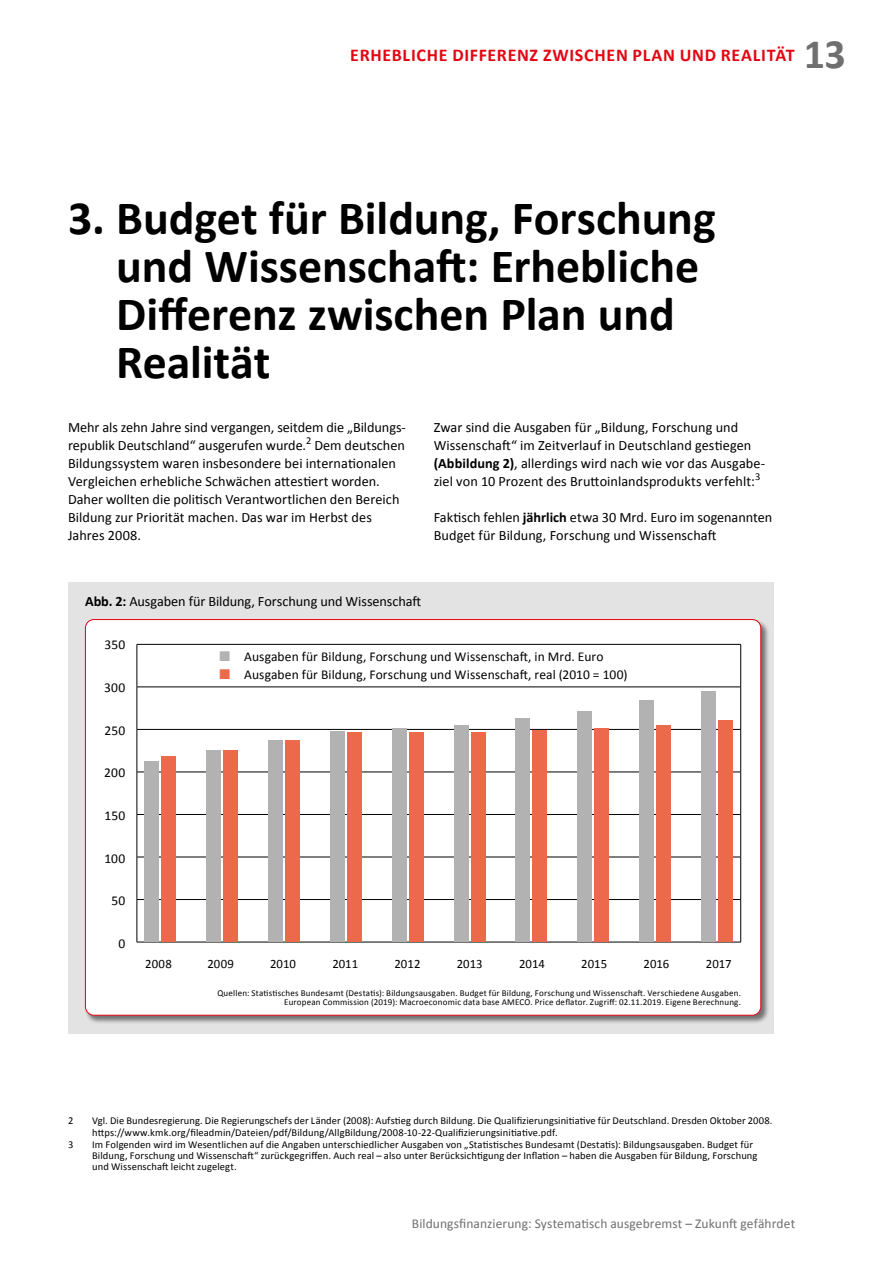
<style>
.page{position:relative;width:893px;height:1263px;background:#fff}
.page>*{position:absolute;margin:0;border:0;box-sizing:border-box;transform-origin:0 0}
.t1{font:700 48px/48px "Calibri";color:#000}
.t2{font:700 42px "Calibri";color:#706f6f}
.t3{font:700 18px "Calibri";letter-spacing:.035em;color:#e30613}
.t4{font:14.25px/18px "Calibri";color:#000}
.t5{font:13.5px/18px "Calibri";letter-spacing:.01em;color:#000}
.t6{font:13.5px "Calibri";letter-spacing:.005em;color:#706f6f}
.t7{font:12.75px "Calibri";color:#000}
.t8{font:10.5px/11.2px "Calibri";letter-spacing:.01em;color:#000}
.t9{font:9px/9px "Calibri";letter-spacing:.02em;color:#000;text-align:right}
.s1{font-weight:700}
</style>
<div class="page">
<div style="left:68px;top:582px;width:706px;height:451px;background:#e3e3e3"></div>
<div style="left:85px;top:619px;width:685px;height:405px;background:#000;opacity:.5"></div>
<div style="left:85px;top:619px;width:676px;height:396px;background:#fff;border-radius:9px"></div>
<hr style="left:137px;top:644px;width:604px;height:1px;background:#000">
<hr style="left:137px;top:644px;width:1px;height:43px;background:#000">
<hr style="left:740px;top:644px;width:1px;height:43px;background:#000">
<hr style="left:137px;top:687px;width:604px;height:1px;background:#000">
<hr style="left:137px;top:687px;width:1px;height:42px;background:#000">
<hr style="left:740px;top:687px;width:1px;height:42px;background:#000">
<hr style="left:137px;top:729px;width:604px;height:1px;background:#000">
<hr style="left:137px;top:730px;width:1px;height:42px;background:#000">
<hr style="left:740px;top:730px;width:1px;height:42px;background:#000">
<hr style="left:137px;top:772px;width:604px;height:1px;background:#000">
<hr style="left:137px;top:772px;width:1px;height:42px;background:#000">
<hr style="left:740px;top:772px;width:1px;height:42px;background:#000">
<hr style="left:137px;top:814px;width:604px;height:1px;background:#000">
<hr style="left:137px;top:815px;width:1px;height:42px;background:#000">
<hr style="left:740px;top:815px;width:1px;height:42px;background:#000">
<hr style="left:137px;top:857px;width:604px;height:1px;background:#000">
<hr style="left:137px;top:857px;width:1px;height:42px;background:#000">
<hr style="left:740px;top:857px;width:1px;height:42px;background:#000">
<hr style="left:137px;top:899px;width:604px;height:1px;background:#000">
<hr style="left:137px;top:900px;width:1px;height:42px;background:#000">
<hr style="left:740px;top:900px;width:1px;height:42px;background:#000">
<hr style="left:137px;top:942px;width:604px;height:1px;background:#000">
<div style="left:144px;top:761px;width:15px;height:181px;background:#b3b2b2"></div>
<div style="left:206px;top:750px;width:15px;height:192px;background:#b3b2b2"></div>
<div style="left:268px;top:740px;width:15px;height:202px;background:#b3b2b2"></div>
<div style="left:330px;top:731px;width:15px;height:211px;background:#b3b2b2"></div>
<div style="left:392px;top:728px;width:15px;height:214px;background:#b3b2b2"></div>
<div style="left:454px;top:725px;width:14px;height:217px;background:#b3b2b2"></div>
<div style="left:515px;top:718px;width:15px;height:224px;background:#b3b2b2"></div>
<div style="left:577px;top:711px;width:15px;height:231px;background:#b3b2b2"></div>
<div style="left:639px;top:700px;width:15px;height:242px;background:#b3b2b2"></div>
<div style="left:701px;top:691px;width:15px;height:251px;background:#b3b2b2"></div>
<div style="left:161px;top:756px;width:15px;height:186px;background:#ed694b"></div>
<div style="left:223px;top:750px;width:15px;height:192px;background:#ed694b"></div>
<div style="left:285px;top:740px;width:15px;height:202px;background:#ed694b"></div>
<div style="left:347px;top:732px;width:15px;height:210px;background:#ed694b"></div>
<div style="left:409px;top:732px;width:15px;height:210px;background:#ed694b"></div>
<div style="left:471px;top:732px;width:14px;height:210px;background:#ed694b"></div>
<div style="left:532px;top:730px;width:15px;height:212px;background:#ed694b"></div>
<div style="left:594px;top:728px;width:15px;height:214px;background:#ed694b"></div>
<div style="left:656px;top:725px;width:15px;height:217px;background:#ed694b"></div>
<div style="left:718px;top:720px;width:15px;height:222px;background:#ed694b"></div>
<p class="t3" style="left:350px;top:44px;width:20px">Erhebliche</p>
<p class="t3" style="left:452px;top:44px;width:23px">Differenz</p>
<p class="t3" style="left:543px;top:44px;width:12px">zwischen</p>
<p class="t3" style="left:633px;top:44px;width:22px">Plan</p>
<p class="t3" style="left:680px;top:44px;width:13px">und</p>
<p class="t3" style="left:721px;top:44px;width:21px">Realität</p>
<h2 class="t2" style="left:804px;top:27px;width:44px">13</h2>
<h1 class="t1" style="left:116px;top:194px;width:601px;text-indent:-48px">3. Budget für Bildung, Forschung und Wissenschaft: Erhebliche<br>Differenz zwischen Plan und<br>Realität</h1>
<p class="t4" style="left:68px;top:418px;width:339px">Mehr als zehn Jahre sind vergangen, seitdem die „Bildungs&shy;republik Deutschland“ ausgerufen wurde.<sup>2</sup> Dem deutschen Bildungssystem waren insbesondere bei internationalen Vergleichen erhebliche Schwächen attestiert worden.<br>Daher wollten die politisch Verantwortlichen den Bereich Bildung zur Priorität machen. Das war im Herbst des Jahres 2008.</p>
<p class="t4" style="left:434px;top:418px;width:333px">Zwar sind die Ausgaben für „Bildung, Forschung und Wissenschaft“ im Zeitverlauf in Deutschland gestiegen <span class="s1">(Abbildung 2)</span>, allerdings wird nach wie vor das Ausgabe&shy;ziel von 10 Prozent des Bruttoinlandsprodukts verfehlt:<sup>3</sup></p>
<p class="t4" style="left:434px;top:508px;width:340px">Faktisch fehlen <span class="s1">jährlich</span> etwa 30 Mrd. Euro im sogenannten<br>Budget für Bildung, Forschung und Wissenschaft</p>
<p class="t4" style="left:85px;top:592px;width:338px"><span class="s1">Abb. 2:</span> Ausgaben für Bildung, Forschung und Wissenschaft</p>
<p class="t5" style="left:105px;top:636px;width:22px">350</p>
<p class="t5" style="left:104px;top:678px;width:23px">300</p>
<p class="t5" style="left:104px;top:721px;width:22px">250</p>
<p class="t5" style="left:104px;top:764px;width:22px">200</p>
<p class="t5" style="left:104px;top:806px;width:22px">150</p>
<p class="t5" style="left:104px;top:849px;width:22px">100</p>
<p class="t5" style="left:111px;top:892px;width:15px">50</p>
<p class="t5" style="left:118px;top:935px;width:8px">0</p>
<p class="t5" style="left:244px;top:648px;width:385px">Ausgaben für Bildung, Forschung und Wissenschaft, in Mrd. Euro<br>Ausgaben für Bildung, Forschung und Wissenschaft, real (2010 = 100)</p>
<p class="t7" style="left:145px;top:955px;width:28px">2008</p>
<p class="t7" style="left:207px;top:955px;width:28px">2009</p>
<p class="t7" style="left:270px;top:955px;width:27px">2010</p>
<p class="t7" style="left:332px;top:955px;width:27px">2011</p>
<p class="t7" style="left:394px;top:955px;width:27px">2012</p>
<p class="t7" style="left:457px;top:955px;width:27px">2013</p>
<p class="t7" style="left:519px;top:955px;width:27px">2014</p>
<p class="t7" style="left:581px;top:955px;width:27px">2015</p>
<p class="t7" style="left:644px;top:955px;width:27px">2016</p>
<p class="t7" style="left:706px;top:955px;width:27px">2017</p>
<p class="t9" style="left:217px;top:989px;width:525px">Quellen: Statistisches Bundesamt (Destatis): Bildungsausgaben. Budget für Bildung, Forschung und Wissenschaft. Verschiedene Ausgaben.<br>European Commission (2019): Macroeconomic data base AMECO. Price deflator. Zugriff: 02.11.2019. Eigene Berechnung.</p>
<p class="t8" style="left:68px;top:1115px;width:7px">2</p>
<p class="t8" style="left:92px;top:1115px;width:682px">Vgl. Die Bundesregierung. Die Regierungschefs der Länder (2008): Aufstieg durch Bildung. Die Qualifizierungsinitiative für Deutschland. Dresden Oktober 2008. https://www.kmk.org/fileadmin/Dateien/pdf/Bildung/AllgBildung/2008-10-22-Qualifizierungsinitiative.pdf.</p>
<p class="t8" style="left:68px;top:1138px;width:7px">3</p>
<p class="t8" style="left:92px;top:1138px;width:667px">Im Folgenden wird im Wesentlichen auf die Angaben unterschiedlicher Ausgaben von „Statistisches Bundesamt (Destatis): Bildungsausgaben. Budget für<br>Bildung, Forschung und Wissenschaft“ zurückgegriffen. Auch real – also unter Berücksichtigung der Inflation – haben die Ausgaben für Bildung, Forschung und Wissenschaft leicht zugelegt.</p>
<p class="t6" style="left:412px;top:1215px;width:385px">Bildungsfinanzierung: Systematisch ausgebremst – Zukunft gefährdet</p>
</div>
